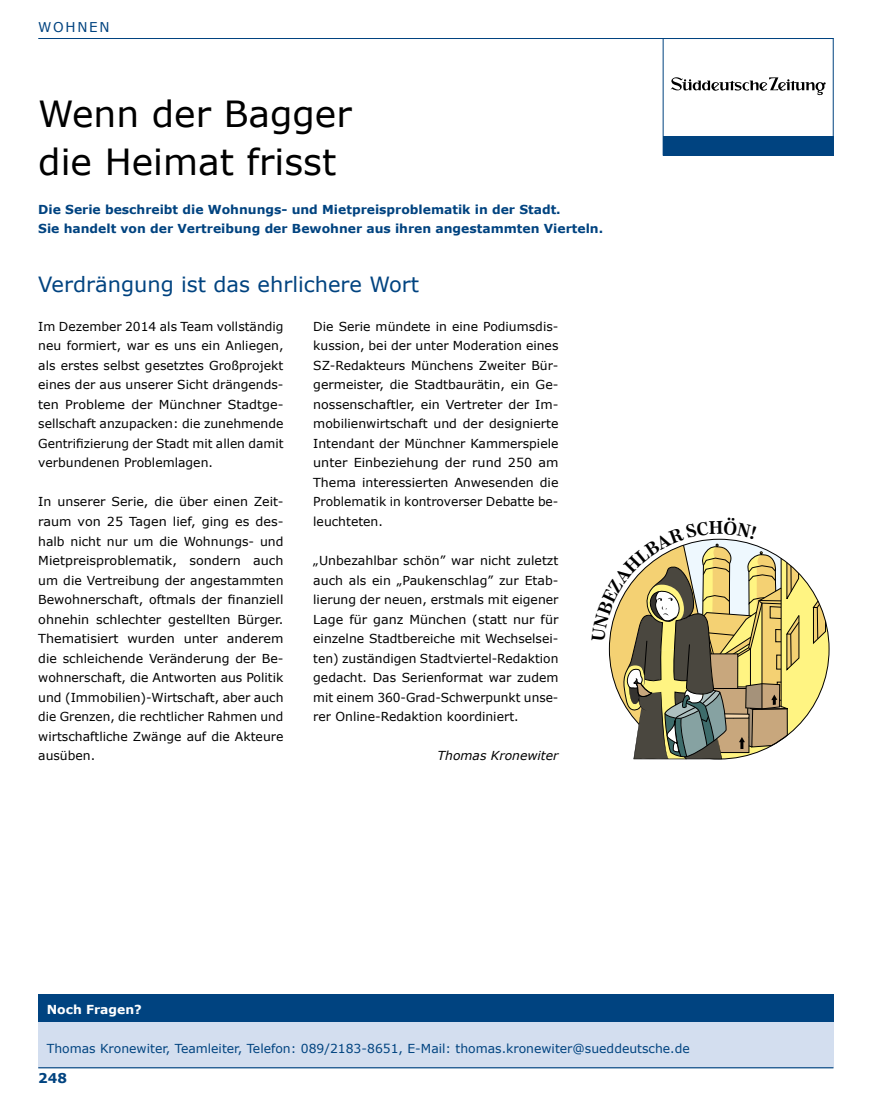
<style>
.page{position:relative;width:893px;height:1106px;background:#fff}
.page>*{position:absolute;margin:0;border:0;box-sizing:border-box;transform-origin:0 0}
.t1{font:36px/48px "Verdana";color:#000}
.t2{font:21px "Verdana";color:#004380}
.t3{font:13.5px "Verdana";letter-spacing:.125em;color:#004380}
.t4{font:700 13.5px "Verdana";color:#004380}
.t5{font:12.3px/19.5px "Verdana";color:#000;text-align:justify}
.t6{font:700 12.3px/19.5px "Verdana";color:#004380}
.t7{font:12.3px "Verdana";color:#004380}
.t8{font:italic 12.3px "Verdana";color:#000}
.t9{font:700 12.3px "Verdana";color:#fff}
</style>
<div class="page">
<hr style="left:38px;top:38px;width:795px;height:1px;background:#004380">
<div style="left:38px;top:1013px;width:795px;height:54px;background:#d3deef"></div>
<div style="left:38px;top:994px;width:795px;height:28px;background:#004380"></div>
<svg style="left:671px;top:77px;width:155px;height:18px"></svg>
<div style="left:663px;top:38px;width:170px;height:117px;border:1px solid #004380"></div>
<div style="left:663px;top:136px;width:170px;height:19px;background:#004380"></div>
<hr style="left:38px;top:1067px;width:795px;height:1px;background:#004380">
<svg style="left:608px;top:538px;width:221px;height:222px"></svg>
<p class="t3" style="left:38px;top:18px;width:73px">WOHNEN</p>
<h1 class="t1" style="left:38px;top:89px;width:315px">Wenn der Bagger die Heimat frisst</h1>
<p class="t6" style="left:38px;top:199px;width:566px">Die Serie beschreibt die Wohnungs- und Mietpreisproblematik in der Stadt.<br>Sie handelt von der Vertreibung der Bewohner aus ihren angestammten Vierteln.</p>
<h2 class="t2" style="left:38px;top:271px;width:382px">Verdrängung ist das ehrlichere Wort</h2>
<p class="t5" style="left:38px;top:316px;width:247px">Im Dezember 2014 als Team vollständig neu formiert, war es uns ein Anliegen, als erstes selbst gesetztes Großprojekt eines der aus unserer Sicht drängends&shy;ten Probleme der Münchner Stadtge&shy;sellschaft anzupacken: die zunehmende Gentrifizierung der Stadt mit allen damit verbundenen Problemlagen.</p>
<p class="t5" style="left:38px;top:492px;width:247px">In unserer Serie, die über einen Zeit&shy;raum von 25 Tagen lief, ging es des&shy;halb nicht nur um die Wohnungs- und Mietpreisproblematik, sondern auch um die Vertreibung der angestammten Bewohnerschaft, oftmals der finanziell ohnehin schlechter gestellten Bürger.<br>Thematisiert wurden unter anderem die schleichende Veränderung der Be&shy;wohnerschaft, die Antworten aus Politik und (Immobilien)-Wirtschaft, aber auch die Grenzen, die rechtlicher Rahmen und wirtschaftliche Zwänge auf die Akteure ausüben.</p>
<p class="t5" style="left:313px;top:316px;width:247px">Die Serie mündete in eine Podiumsdis&shy;kussion, bei der unter Moderation eines SZ-Redakteurs Münchens Zweiter Bür&shy;germeister, die Stadtbaurätin, ein Ge&shy;nossenschaftler, ein Vertreter der Im&shy;mobilienwirtschaft und der designierte Intendant der Münchner Kammerspiele unter Einbeziehung der rund 250 am Thema interessierten Anwesenden die Problematik in kontroverser Debatte be&shy;leuchteten.</p>
<p class="t5" style="left:313px;top:550px;width:247px">„Unbezahlbar schön” war nicht zuletzt auch als ein „Paukenschlag” zur Etab&shy;lierung der neuen, erstmals mit eigener Lage für ganz München (statt nur für einzelne Stadtbereiche mit Wechselsei&shy;ten) zuständigen Stadtviertel-Redaktion gedacht. Das Serienformat war zudem mit einem 360-Grad-Schwerpunkt unse&shy;rer Online-Redaktion koordiniert.</p>
<p class="t8" style="left:438px;top:747px;width:122px">Thomas Kronewiter</p>
<p class="t9" style="left:47px;top:1001px;width:97px">Noch Fragen?</p>
<p class="t7" style="left:47px;top:1040px;width:644px">Thomas Kronewiter, Teamleiter, Telefon: 089/2183-8651, E-Mail: thomas.kronewiter@sueddeutsche.de</p>
<p class="t4" style="left:38px;top:1069px;width:30px">248</p>
</div>
